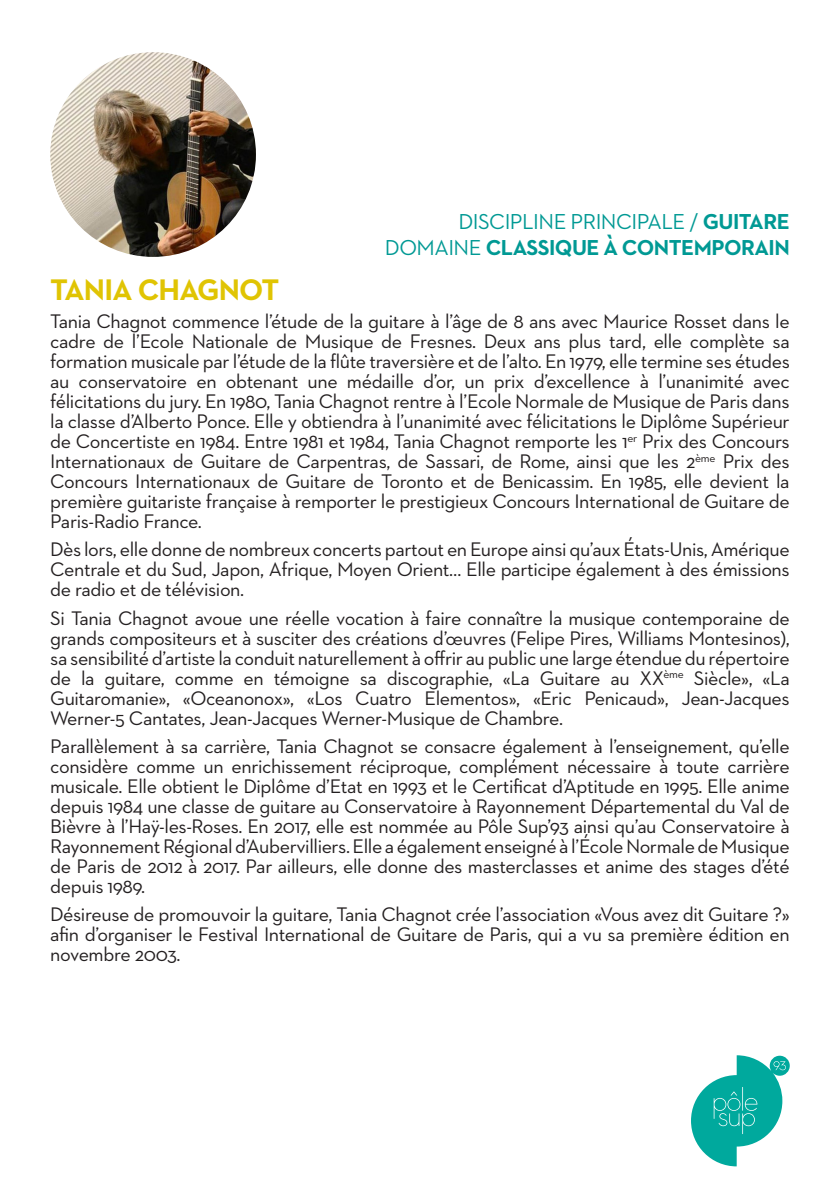
<style>
.page{position:relative;width:840px;height:1191px;background:#fff}
.page>*{position:absolute;margin:0;border:0;box-sizing:border-box;transform-origin:0 0}
.t1{font:700 30.2px "Neutraface 2 Text";letter-spacing:-.025em;color:#e0c403}
.t2{font:700 22px/25.8px "Neutraface 2 Text";letter-spacing:-.025em;color:#009994;text-align:right}
.t3{font:20px/20px "Neutraface 2 Text";letter-spacing:-.02em;color:#231f20;text-align:justify}
.s1{font-weight:400}
</style>
<div class="page">
<img style="left:50px;top:52px;width:206px;height:205px;border-radius:103px">
<svg style="left:691px;top:1055px;width:98px;height:111px"></svg>
<p class="t2" style="left:385px;top:208px;width:406px"><span class="s1">DISCIPLINE PRINCIPALE /</span> GUITARE<br><span class="s1">DOMAINE</span> CLASSIQUE À CONTEMPORAIN</p>
<h1 class="t1" style="left:50px;top:271px;width:231px">TANIA CHAGNOT</h1>
<p class="t3" style="left:50px;top:311px;width:740px">Tania Chagnot commence l’étude de la guitare à l’âge de 8 ans avec Maurice Rosset dans le cadre de l’Ecole Nationale de Musique de Fresnes. Deux ans plus tard, elle complète sa formation musicale par l’étude de la flûte traversière et de l’alto. En 1979, elle termine ses études au conservatoire en obtenant une médaille d’or, un prix d’excellence à l’unanimité avec félicitations du jury. En 1980, Tania Chagnot rentre à l’Ecole Normale de Musique de Paris dans la classe d’Alberto Ponce. Elle y obtiendra à l’unanimité avec félicitations le Diplôme Supérieur de Concertiste en 1984. Entre 1981 et 1984, Tania Chagnot remporte les 1<sup>er</sup> Prix des Concours Internationaux de Guitare de Carpentras, de Sassari, de Rome, ainsi que les 2<sup>ème</sup> Prix des Concours Internationaux de Guitare de Toronto et de Benicassim. En 1985, elle devient la première guitariste française à remporter le prestigieux Concours International de Guitare de Paris-Radio France.</p>
<p class="t3" style="left:50px;top:539px;width:740px">Dès lors, elle donne de nombreux concerts partout en Europe ainsi qu’aux États-Unis, Amérique Centrale et du Sud, Japon, Afrique, Moyen Orient… Elle participe également à des émissions de radio et de télévision.</p>
<p class="t3" style="left:50px;top:607px;width:740px">Si Tania Chagnot avoue une réelle vocation à faire connaître la musique contemporaine de grands compositeurs et à susciter des créations d’œuvres (Felipe Pires, Williams Montesinos), sa sensibilité d’artiste la conduit naturellement à offrir au public une large étendue du répertoire de la guitare, comme en témoigne sa discographie, «La Guitare au XX<sup>ème</sup> Siècle», «La Guitaromanie», «Oceanonox», «Los Cuatro Elementos», «Eric Penicaud», Jean-Jacques Werner-5 Cantates, Jean-Jacques Werner-Musique de Chambre.</p>
<p class="t3" style="left:50px;top:735px;width:740px">Parallèlement à sa carrière, Tania Chagnot se consacre également à l’enseignement, qu’elle considère comme un enrichissement réciproque, complément nécessaire à toute carrière musicale. Elle obtient le Diplôme d’Etat en 1993 et le Certificat d’Aptitude en 1995. Elle anime depuis 1984 une classe de guitare au Conservatoire à Rayonnement Départemental du Val de Bièvre à l’Haÿ-les-Roses. En 2017, elle est nommée au Pôle Sup’93 ainsi qu’au Conservatoire à Rayonnement Régional d’Aubervilliers. Elle a également enseigné à l’École Normale de Musique de Paris de 2012 à 2017. Par ailleurs, elle donne des masterclasses et anime des stages d’été depuis 1989.</p>
<p class="t3" style="left:50px;top:903px;width:740px">Désireuse de promouvoir la guitare, Tania Chagnot crée l’association «Vous avez dit Guitare ?» afin d’organiser le Festival International de Guitare de Paris, qui a vu sa première édition en novembre 2003.</p>
</div>
